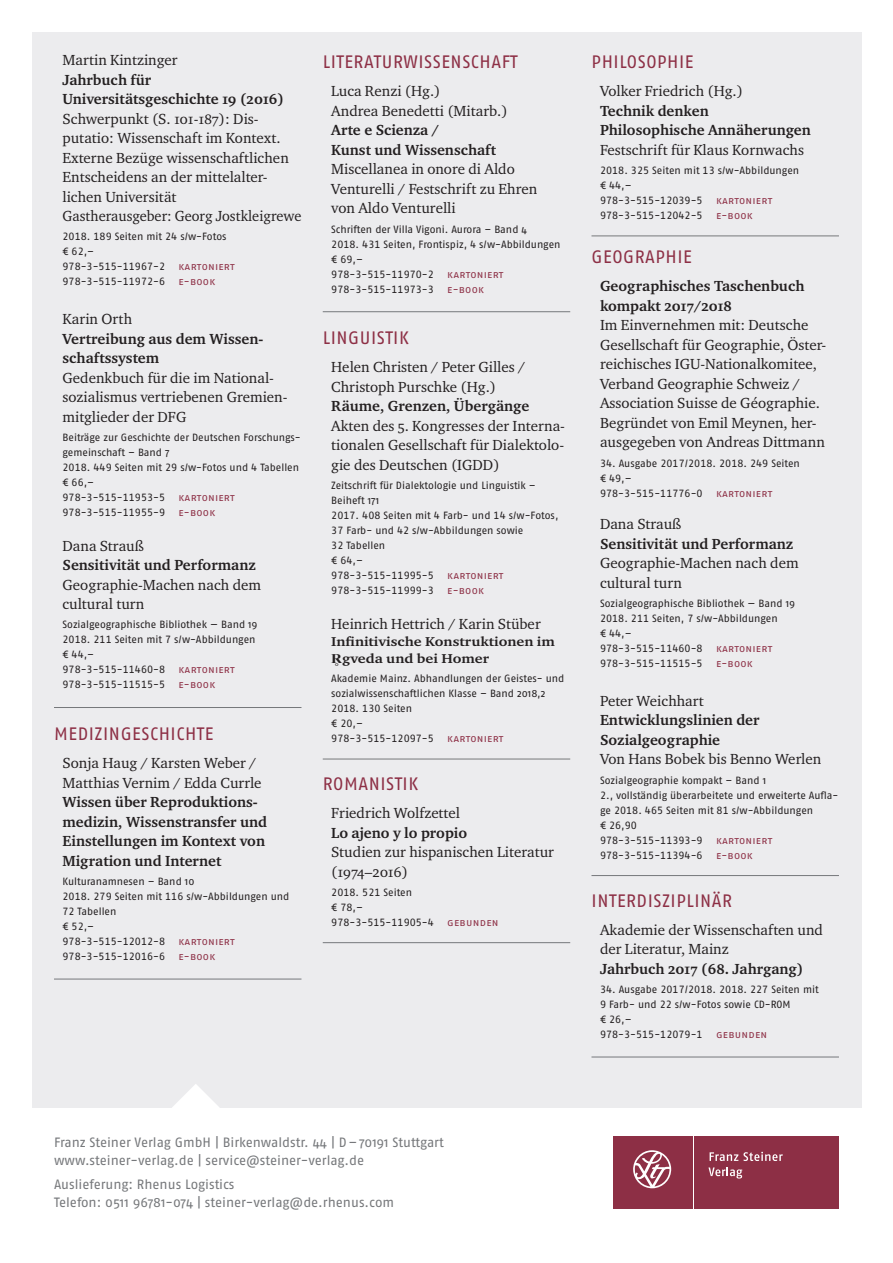
<style>
.page{position:relative;width:893px;height:1263px;background:#fff}
.page>*{position:absolute;margin:0;border:0;box-sizing:border-box;transform-origin:0 0}
.t1{font:18px "Fago Pro";letter-spacing:.03em;color:#8d2f45}
.t2{font:15px/19.5px "Charter ITC Pro";color:#231f20}
.t3{font:700 15px/19.5px "Charter ITC Pro";color:#231f20}
.t4{font:13.5px/18px "Fago Pro";letter-spacing:-.005em;color:#76787b}
.t5{font:700 13.2px/17.1px "Charter ITC Pro";color:#231f20;scale:1.14 1}
.t6{font:10.5px/15px "Fago Pro";color:#231f20}
.t7{font:10.5px "Fago Pro";letter-spacing:.02em;color:#8d2f45}
.s1{font-family:"Times New Roman"}
</style>
<div class="page">
<div style="left:32px;top:32px;width:829px;height:1076px;background:#ececee"></div>
<svg style="left:172px;top:1084px;width:47px;height:24px"></svg>
<div style="left:614px;top:1136px;width:79px;height:73px;background:#8d2f45"></div>
<div style="left:694px;top:1136px;width:145px;height:73px;background:#8d2f45"></div>
<svg style="left:710px;top:1152px;width:73px;height:9px"></svg>
<svg style="left:708px;top:1167px;width:34px;height:11px"></svg>
<svg style="left:633px;top:1150px;width:38px;height:39px"></svg>
<hr style="left:54px;top:707px;width:247px;height:1px;background:#76787b">
<hr style="left:54px;top:979px;width:247px;height:1px;background:#76787b">
<hr style="left:323px;top:311px;width:247px;height:1px;background:#76787b">
<hr style="left:323px;top:759px;width:247px;height:1px;background:#76787b">
<hr style="left:323px;top:942px;width:247px;height:1px;background:#76787b">
<hr style="left:591px;top:236px;width:248px;height:1px;background:#76787b">
<hr style="left:591px;top:875px;width:248px;height:1px;background:#76787b">
<hr style="left:591px;top:1057px;width:248px;height:1px;background:#76787b">
<h2 class="t2" style="left:63px;top:50px;width:116px">Martin Kintzinger</h2>
<h2 class="t3" style="left:63px;top:70px;width:223px">Jahrbuch für<br>Universitätsgeschichte 19 (2016)</h2>
<h2 class="t2" style="left:63px;top:108px;width:240px">Schwerpunkt (S. 101-187): Dis&shy;putatio: Wissenschaft im Kontext.<br>Externe Bezüge wissenschaftlichen Entscheidens an der mittelalter&shy;lichen Universität<br>Gastherausgeber: Georg Jostkleigrewe</h2>
<p class="t6" style="left:63px;top:229px;width:166px">2018. 189 Seiten mit 24 s/w-Fotos € 62,–<br>978-3-515-11967-2</p>
<p class="t7" style="left:178px;top:260px;width:58px">kartoniert</p>
<p class="t6" style="left:63px;top:274px;width:104px">978-3-515-11972-6</p>
<p class="t7" style="left:178px;top:275px;width:38px">e-Book</p>
<h2 class="t2" style="left:63px;top:309px;width:71px">Karin Orth</h2>
<h2 class="t3" style="left:63px;top:329px;width:202px">Vertreibung aus dem Wissen&shy;schaftssystem</h2>
<h2 class="t2" style="left:63px;top:368px;width:227px">Gedenkbuch für die im National&shy;sozialismus vertriebenen Gremien&shy;mitglieder der DFG</h2>
<p class="t6" style="left:63px;top:430px;width:238px">Beiträge zur Geschichte der Deutschen Forschungs&shy;gemeinschaft – Band 7<br>2018. 449 Seiten mit 29 s/w-Fotos und 4 Tabellen € 66,–<br>978-3-515-11953-5</p>
<p class="t7" style="left:178px;top:491px;width:58px">kartoniert</p>
<p class="t6" style="left:63px;top:505px;width:104px">978-3-515-11955-9</p>
<p class="t7" style="left:178px;top:506px;width:38px">e-Book</p>
<h2 class="t2" style="left:63px;top:535px;width:83px">Dana Strauß</h2>
<h2 class="t3" style="left:63px;top:555px;width:195px">Sensitivität und Performanz</h2>
<h2 class="t2" style="left:63px;top:574px;width:200px">Geographie-Machen nach dem cultural turn</h2>
<p class="t6" style="left:63px;top:617px;width:197px">Sozialgeographische Bibliothek — Band 19<br>2018. 211 Seiten mit 7 s/w-Abbildungen € 44,–<br>978-3-515-11460-8</p>
<p class="t7" style="left:178px;top:663px;width:58px">kartoniert</p>
<p class="t6" style="left:63px;top:677px;width:104px">978-3-515-11515-5</p>
<p class="t7" style="left:178px;top:678px;width:38px">e-Book</p>
<h1 class="t1" style="left:54px;top:723px;width:161px">MEDIZINGESCHICHTE</h1>
<h2 class="t2" style="left:63px;top:753px;width:201px">Sonja Haug / Karsten Weber /<br>Matthias Vernim / Edda Currle</h2>
<h2 class="t3" style="left:63px;top:792px;width:206px">Wissen über Reproduktions&shy;medizin, Wissenstransfer und<br>Einstellungen im Kontext von<br>Migration und Internet</h2>
<p class="t6" style="left:63px;top:874px;width:228px">Kulturanamnesen – Band 10<br>2018. 279 Seiten mit 116 s/w-Abbildungen und<br>72 Tabellen<br>€ 52,–<br>978-3-515-12012-8</p>
<p class="t7" style="left:178px;top:935px;width:58px">kartoniert</p>
<p class="t6" style="left:63px;top:949px;width:104px">978-3-515-12016-6</p>
<p class="t7" style="left:178px;top:950px;width:38px">e-Book</p>
<h1 class="t1" style="left:323px;top:51px;width:196px">LITERATURWISSENSCHAFT</h1>
<h2 class="t2" style="left:331px;top:81px;width:178px">Luca Renzi (Hg.)<br>Andrea Benedetti (Mitarb.)</h2>
<h2 class="t3" style="left:331px;top:120px;width:166px">Arte e Scienza /<br>Kunst und Wissenschaft</h2>
<h2 class="t2" style="left:331px;top:159px;width:207px">Miscellanea in onore di Aldo<br>Venturelli / Festschrift zu Ehren von Aldo Venturelli</h2>
<p class="t6" style="left:331px;top:221px;width:231px">Schriften der Villa Vigoni. Aurora – Band 4<br>2018. 431 Seiten, Frontispiz, 4 s/w-Abbildungen € 69,–<br>978-3-515-11970-2</p>
<p class="t7" style="left:447px;top:268px;width:58px">kartoniert</p>
<p class="t6" style="left:331px;top:281px;width:104px">978-3-515-11973-3</p>
<p class="t7" style="left:447px;top:283px;width:38px">e-Book</p>
<h1 class="t1" style="left:323px;top:327px;width:88px">LINGUISTIK</h1>
<h2 class="t2" style="left:331px;top:357px;width:196px">Helen Christen / Peter Gilles /<br>Christoph Purschke (Hg.)</h2>
<h2 class="t3" style="left:331px;top:396px;width:200px">Räume, Grenzen, Übergänge</h2>
<h2 class="t2" style="left:331px;top:416px;width:235px;text-align:justify">Akten des 5. Kongresses der Interna&shy;tionalen Gesellschaft für Dialektolo&shy;gie des Deutschen (IGDD)</h2>
<p class="t6" style="left:331px;top:478px;width:229px">Zeitschrift für Dialektologie und Linguistik –<br>Beiheft 171<br>2017. 408 Seiten mit 4 Farb- und 14 s/w-Fotos,<br>37 Farb- und 42 s/w-Abbildungen sowie<br>32 Tabellen<br>€ 64,–<br>978-3-515-11995-5</p>
<p class="t7" style="left:447px;top:569px;width:58px">kartoniert</p>
<p class="t6" style="left:331px;top:583px;width:104px">978-3-515-11999-3</p>
<p class="t7" style="left:447px;top:584px;width:38px">e-Book</p>
<h2 class="t2" style="left:331px;top:613px;width:211px">Heinrich Hettrich / Karin Stüber</h2>
<p class="t5" style="left:331px;top:633px;width:198px">Infinitivische Konstruktionen im<br><span class="s1">R̥</span> gveda und bei Homer</p>
<p class="t6" style="left:331px;top:671px;width:235px">Akademie Mainz. Abhandlungen der Geistes- und sozialwissenschaftlichen Klasse – Band 2018,2<br>2018. 130 Seiten<br>€ 20,–<br>978-3-515-12097-5</p>
<p class="t7" style="left:447px;top:732px;width:58px">kartoniert</p>
<h1 class="t1" style="left:323px;top:773px;width:97px">ROMANISTIK</h1>
<h2 class="t2" style="left:331px;top:803px;width:130px">Friedrich Wolfzettel</h2>
<h2 class="t3" style="left:331px;top:823px;width:137px">Lo ajeno y lo propio</h2>
<h2 class="t2" style="left:331px;top:842px;width:224px">Studien zur hispanischen Literatur (1974–2016)</h2>
<p class="t6" style="left:331px;top:885px;width:104px">2018. 521 Seiten<br>€ 78,–<br>978-3-515-11905-4</p>
<p class="t7" style="left:447px;top:916px;width:53px">gebunden</p>
<h1 class="t1" style="left:592px;top:51px;width:103px">PHILOSOPHIE</h1>
<h2 class="t2" style="left:600px;top:81px;width:145px">Volker Friedrich (Hg.)</h2>
<h2 class="t3" style="left:600px;top:101px;width:212px">Technik denken<br>Philosophische Annäherungen</h2>
<h2 class="t2" style="left:600px;top:140px;width:206px">Festschrift für Klaus Kornwachs</h2>
<p class="t6" style="left:600px;top:163px;width:201px">2018. 325 Seiten mit 13 s/w-Abbildungen € 44,–<br>978-3-515-12039-5</p>
<p class="t7" style="left:716px;top:194px;width:58px">kartoniert</p>
<p class="t6" style="left:600px;top:208px;width:104px">978-3-515-12042-5</p>
<p class="t7" style="left:716px;top:209px;width:38px">e-Book</p>
<h1 class="t1" style="left:592px;top:246px;width:102px">GEOGRAPHIE</h1>
<h2 class="t3" style="left:600px;top:276px;width:206px">Geographisches Taschenbuch kompakt 2017/2018</h2>
<h2 class="t2" style="left:600px;top:315px;width:228px">Im Einvernehmen mit: Deutsche Gesellschaft für Geographie, Öster&shy;reichisches IGU-Nationalkomitee, Verband Geographie Schweiz / Association Suisse de Géographie.<br>Begründet von Emil Meynen, her&shy;ausgegeben von Andreas Dittmann</h2>
<p class="t6" style="left:600px;top:455px;width:201px">34. Ausgabe 2017/2018. 2018. 249 Seiten € 49,–<br>978-3-515-11776-0</p>
<p class="t7" style="left:716px;top:486px;width:58px">kartoniert</p>
<h2 class="t2" style="left:600px;top:514px;width:83px">Dana Strauß</h2>
<h2 class="t3" style="left:600px;top:534px;width:195px">Sensitivität und Performanz</h2>
<h2 class="t2" style="left:600px;top:553px;width:200px">Geographie-Machen nach dem cultural turn</h2>
<p class="t6" style="left:600px;top:596px;width:197px">Sozialgeographische Bibliothek — Band 19<br>2018. 211 Seiten, 7 s/w-Abbildungen<br>€ 44,–<br>978-3-515-11460-8</p>
<p class="t7" style="left:716px;top:642px;width:58px">kartoniert</p>
<p class="t6" style="left:600px;top:656px;width:104px">978-3-515-11515-5</p>
<p class="t7" style="left:716px;top:657px;width:38px">e-Book</p>
<h2 class="t2" style="left:600px;top:691px;width:105px">Peter Weichhart</h2>
<h2 class="t3" style="left:600px;top:711px;width:161px">Entwicklungslinien der<br>Sozialgeographie</h2>
<h2 class="t2" style="left:600px;top:749px;width:223px">Von Hans Bobek bis Benno Werlen</h2>
<p class="t6" style="left:600px;top:772px;width:240px">Sozialgeographie kompakt – Band 1<br>2., vollständig überarbeitete und erweiterte Aufla&shy;ge 2018. 465 Seiten mit 81 s/w-Abbildungen<br>€ 26,90<br>978-3-515-11393-9</p>
<p class="t7" style="left:716px;top:834px;width:58px">kartoniert</p>
<p class="t6" style="left:600px;top:847px;width:104px">978-3-515-11394-6</p>
<p class="t7" style="left:716px;top:849px;width:38px">e-Book</p>
<h1 class="t1" style="left:592px;top:889px;width:142px">INTERDISZIPLINÄR</h1>
<h2 class="t2" style="left:600px;top:919px;width:225px">Akademie der Wissenschaften und der Literatur, Mainz</h2>
<h2 class="t3" style="left:600px;top:959px;width:205px">Jahrbuch 2017 (68. Jahrgang)</h2>
<p class="t6" style="left:600px;top:982px;width:220px">34. Ausgabe 2017/2018. 2018. 227 Seiten mit<br>9 Farb- und 22 s/w-Fotos sowie CD-ROM<br>€ 26,–<br>978-3-515-12079-1</p>
<p class="t7" style="left:716px;top:1028px;width:53px">gebunden</p>
<p class="t4" style="left:54px;top:1133px;width:391px">Franz Steiner Verlag GmbH | Birkenwaldstr. 44 | D–70191 Stuttgart www.steiner-verlag.de | service@steiner-verlag.de</p>
<p class="t4" style="left:54px;top:1175px;width:342px">Auslieferung: Rhenus Logistics<br>Telefon: 0511 96781-074 | steiner-verlag@de.rhenus.com</p>
</div>
